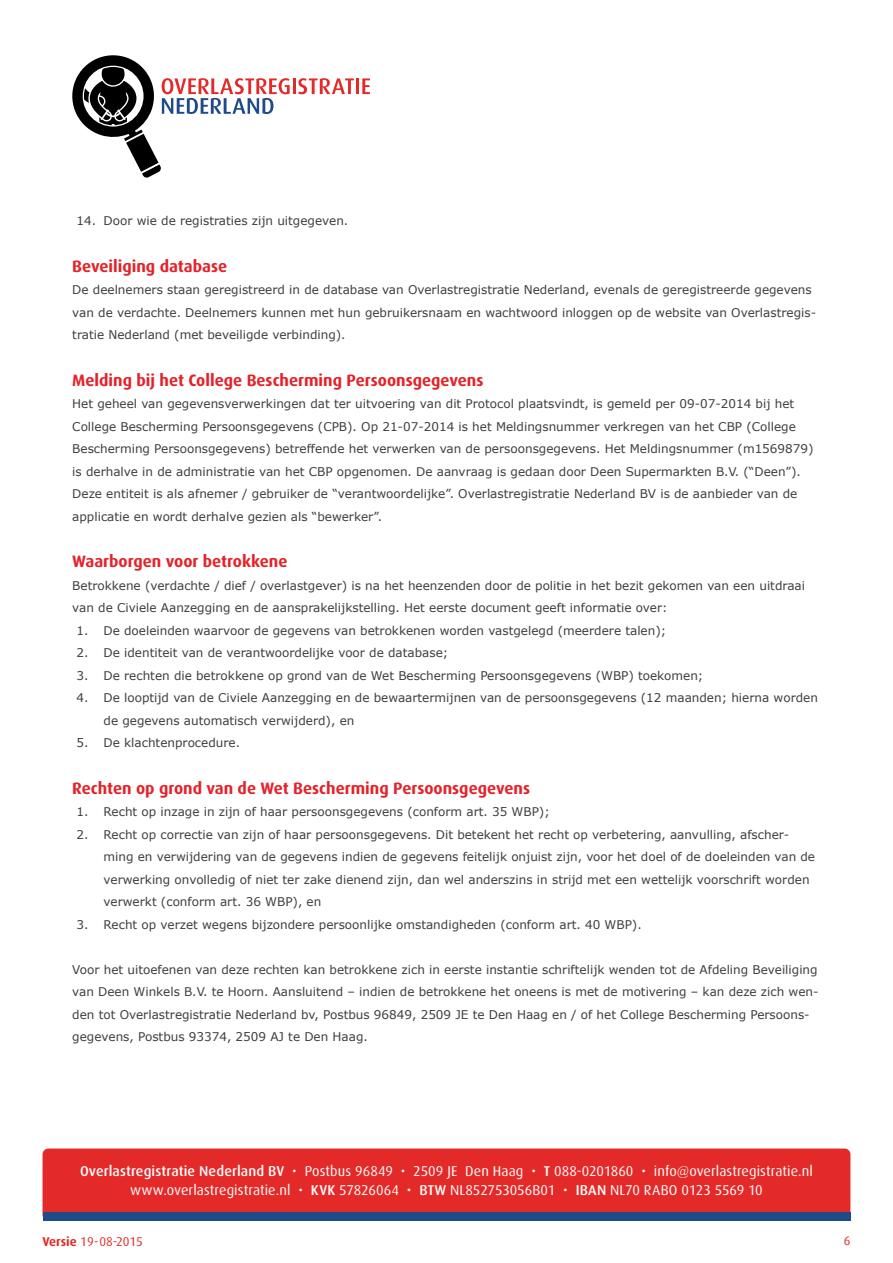
<style>
.page{position:relative;width:893px;height:1263px;background:#fff}
.page>*{position:absolute;margin:0;border:0;box-sizing:border-box;transform-origin:0 0}
.t1{font:700 16.5px "Dax";color:#e42229}
.t2{font:14.25px/19.5px "Dax";letter-spacing:.005em;color:#fff;text-align:center}
.t3{font:12.75px "Dax";color:#e42a29}
.t4{font:12px/22.5px "Verdana";color:#3e3d40}
.s1{font-weight:500}
.s2{font-weight:700}
</style>
<div class="page">
<div style="left:43px;top:1148px;width:807px;height:64px;background:#e42a29"></div>
<div style="left:43px;top:1212px;width:807px;height:8px;background:#1f4b8b"></div>
<hr style="left:293px;top:78px;width:3px;height:16px;background:#e42a29">
<svg style="left:298px;top:78px;width:56px;height:16px"></svg>
<hr style="left:356px;top:78px;width:3px;height:16px;background:#e42a29">
<svg style="left:362px;top:78px;width:8px;height:16px"></svg>
<svg style="left:72px;top:55px;width:218px;height:123px"></svg>
<p class="t4" style="left:77px;top:209px;width:273px">14. Door wie de registraties zijn uitgegeven.</p>
<h1 class="t1" style="left:72px;top:256px;width:156px">Beveiliging database</h1>
<p class="t4" style="left:72px;top:278px;width:745px">De deelnemers staan geregistreerd in de database van Overlastregistratie Nederland, evenals de geregistreerde gegevens van de verdachte. Deelnemers kunnen met hun gebruikersnaam en wachtwoord inloggen op de website van Overlastregis&shy;tratie Nederland (met beveiligde verbinding).</p>
<h1 class="t1" style="left:72px;top:370px;width:413px">Melding bij het College Bescherming Persoonsgegevens</h1>
<p class="t4" style="left:72px;top:392px;width:743px">Het geheel van gegevensverwerkingen dat ter uitvoering van dit Protocol plaatsvindt, is gemeld per 09-07-2014 bij het College Bescherming Persoonsgegevens (CPB). Op 21-07-2014 is het Meldingsnummer verkregen van het CBP (College Bescherming Persoonsgegevens) betreffende het verwerken van de persoonsgegevens. Het Meldingsnummer (m1569879) is derhalve in de administratie van het CBP opgenomen. De aanvraag is gedaan door Deen Supermarkten B.V. (“Deen”).<br>Deze entiteit is als afnemer / gebruiker de “verantwoordelijke”. Overlastregistratie Nederland BV is de aanbieder van de applicatie en wordt derhalve gezien als “bewerker”.</p>
<h1 class="t1" style="left:72px;top:552px;width:217px">Waarborgen voor betrokkene</h1>
<p class="t4" style="left:72px;top:574px;width:734px">Betrokkene (verdachte / dief / overlastgever) is na het heenzenden door de politie in het bezit gekomen van een uitdraai van de Civiele Aanzegging en de aansprakelijkstelling. Het eerste document geeft informatie over:</p>
<p class="t4" style="left:77px;top:619px;width:591px">1. De doeleinden waarvoor de gegevens van betrokkenen worden vastgelegd (meerdere talen);</p>
<p class="t4" style="left:77px;top:641px;width:373px">2. De identiteit van de verantwoordelijke voor de database;</p>
<p class="t4" style="left:77px;top:664px;width:628px">3. De rechten die betrokkene op grond van de Wet Bescherming Persoonsgegevens (WBP) toekomen;</p>
<p class="t4" style="left:104px;top:686px;width:716px;text-indent:-27px">4. De looptijd van de Civiele Aanzegging en de bewaartermijnen van de persoonsgegevens (12 maanden; hierna worden de gegevens automatisch verwijderd), en</p>
<p class="t4" style="left:77px;top:731px;width:165px">5. De klachtenprocedure.</p>
<h1 class="t1" style="left:72px;top:778px;width:459px">Rechten op grond van de Wet Bescherming Persoonsgegevens</h1>
<p class="t4" style="left:77px;top:800px;width:475px">1. Recht op inzage in zijn of haar persoonsgegevens (conform art. 35 WBP);</p>
<p class="t4" style="left:104px;top:823px;width:713px;text-indent:-27px">2. Recht op correctie van zijn of haar persoonsgegevens. Dit betekent het recht op verbetering, aanvulling, afscher&shy;ming en verwijdering van de gegevens indien de gegevens feitelijk onjuist zijn, voor het doel of de doeleinden van de verwerking onvolledig of niet ter zake dienend zijn, dan wel anderszins in strijd met een wettelijk voorschrift worden verwerkt (conform art. 36 WBP), en</p>
<p class="t4" style="left:77px;top:913px;width:567px">3. Recht op verzet wegens bijzondere persoonlijke omstandigheden (conform art. 40 WBP).</p>
<p class="t4" style="left:72px;top:958px;width:748px">Voor het uitoefenen van deze rechten kan betrokkene zich in eerste instantie schriftelijk wenden tot de Afdeling Beveiliging van Deen Winkels B.V. te Hoorn. Aansluitend – indien de betrokkene het oneens is met de motivering – kan deze zich wen&shy;den tot Overlastregistratie Nederland bv, Postbus 96849, 2509 JE te Den Haag en / of het College Bescherming Persoons&shy;gegevens, Postbus 93374, 2509 AJ te Den Haag.</p>
<p class="t2" style="left:80px;top:1161px;width:734px"><span class="s1">Overlastregistratie Nederland BV</span> • Postbus 96849 • 2509 JE Den Haag • <span class="s1">T</span> 088-0201860 • info@overlastregistratie.nl www.overlastregistratie.nl • <span class="s1">KVK</span> 57826064 • <span class="s1">BTW</span> NL852753056B01 • <span class="s1">IBAN</span> NL70 RABO 0123 5569 10</p>
<p class="t3" style="left:43px;top:1235px;width:102px"><span class="s2">Versie</span> 19-08-2015</p>
<p class="t3" style="left:844px;top:1233px;width:8px">6</p>
</div>
